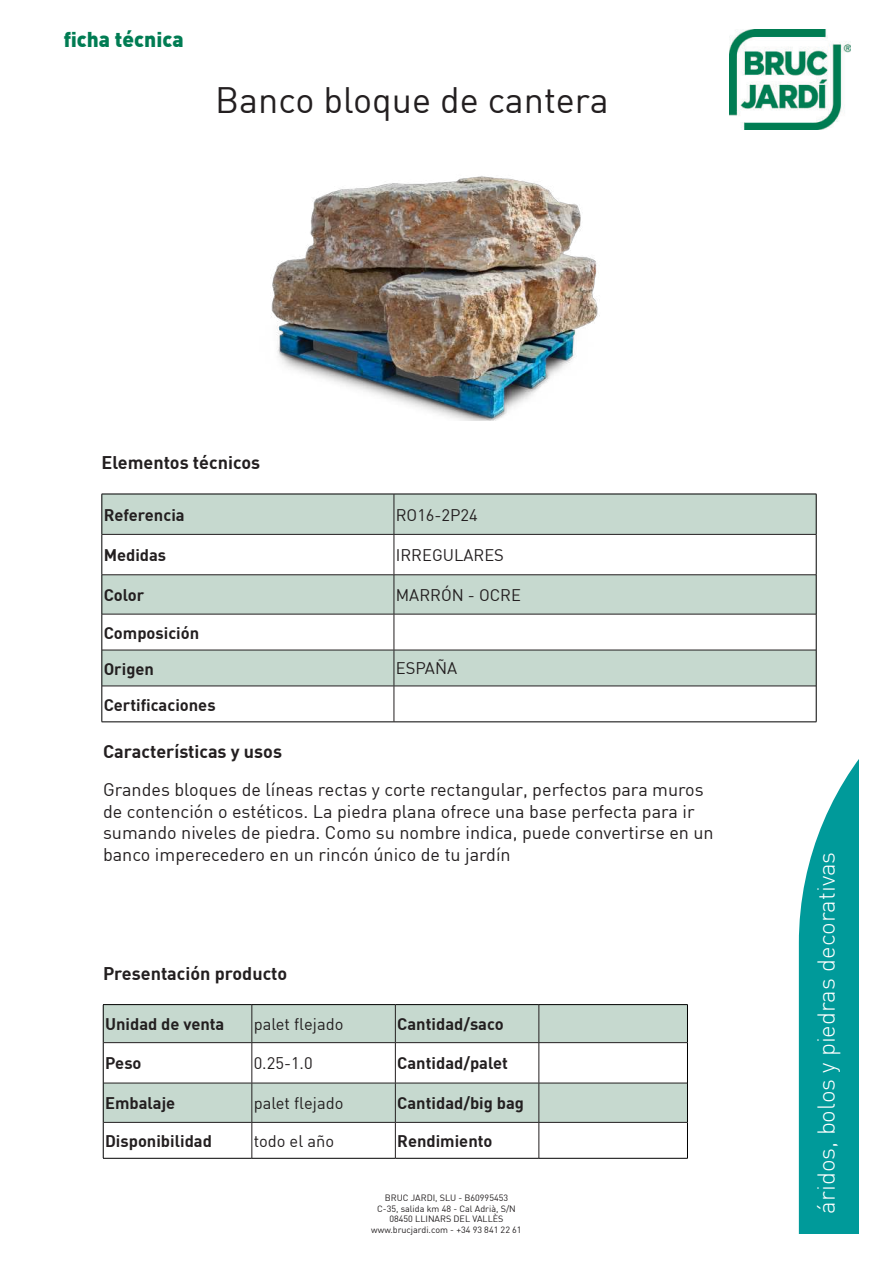
<style>
.page{position:relative;width:893px;height:1263px;background:#fff}
.page>*{position:absolute;margin:0;border:0;box-sizing:border-box;transform-origin:0 0}
.t1{font:36px "DIN";color:#231f20}
.t2{font:300 24px "DIN";color:#fff}
.t3{font:900 21px "DIN";color:#007c53}
.t4{font:18px/21.6px "DIN";color:#231f20}
.t5{font:700 18px "DIN";color:#231f20}
.t6{font:700 16.5px/35.8px "DIN";color:#231f20}
.t7{font:16.5px "DIN";color:#231f20}
.t8{font:9px/10.8px "DIN";color:#231f20;text-align:center}
</style>
<div class="page">
<svg style="left:799px;top:760px;width:59px;height:473px;background:#1fa6a6"></svg>
<img style="left:271px;top:176px;width:329px;height:245px">
<img style="left:729px;top:30px;width:121px;height:100px">
<svg style="left:103px;top:495px;width:713px;height:191px;fill:#c6d9cf"></svg>
<hr style="left:102px;top:494px;width:292px;height:1px;background:#000">
<hr style="left:102px;top:494px;width:1px;height:40px;background:#000">
<hr style="left:394px;top:494px;width:422px;height:1px;background:#000">
<hr style="left:816px;top:494px;width:1px;height:40px;background:#000">
<hr style="left:102px;top:534px;width:1px;height:41px;background:#000">
<hr style="left:816px;top:534px;width:1px;height:41px;background:#000">
<hr style="left:102px;top:575px;width:1px;height:39px;background:#000">
<hr style="left:816px;top:575px;width:1px;height:39px;background:#000">
<hr style="left:102px;top:614px;width:1px;height:36px;background:#000">
<hr style="left:816px;top:614px;width:1px;height:36px;background:#000">
<hr style="left:102px;top:650px;width:1px;height:36px;background:#000">
<hr style="left:816px;top:650px;width:1px;height:36px;background:#000">
<hr style="left:102px;top:686px;width:1px;height:36px;background:#000">
<hr style="left:816px;top:686px;width:1px;height:36px;background:#000">
<hr style="left:102px;top:722px;width:292px;height:1px;background:#000">
<hr style="left:394px;top:722px;width:422px;height:1px;background:#000">
<hr style="left:394px;top:494px;width:1px;height:40px;background:#231f20">
<hr style="left:102px;top:534px;width:292px;height:1px;background:#231f20">
<hr style="left:394px;top:534px;width:422px;height:1px;background:#231f20">
<hr style="left:394px;top:535px;width:1px;height:39px;background:#231f20">
<hr style="left:102px;top:574px;width:292px;height:1px;background:#231f20">
<hr style="left:394px;top:574px;width:422px;height:1px;background:#231f20">
<hr style="left:394px;top:575px;width:1px;height:39px;background:#231f20">
<hr style="left:102px;top:614px;width:292px;height:1px;background:#231f20">
<hr style="left:394px;top:614px;width:422px;height:1px;background:#231f20">
<hr style="left:394px;top:614px;width:1px;height:36px;background:#231f20">
<hr style="left:102px;top:650px;width:292px;height:1px;background:#231f20">
<hr style="left:394px;top:650px;width:422px;height:1px;background:#231f20">
<hr style="left:394px;top:650px;width:1px;height:36px;background:#231f20">
<hr style="left:102px;top:686px;width:292px;height:1px;background:#231f20">
<hr style="left:394px;top:686px;width:422px;height:1px;background:#231f20">
<hr style="left:394px;top:686px;width:1px;height:36px;background:#231f20">
<svg style="left:104px;top:1005px;width:583px;height:117px;fill:#c6d9cf"></svg>
<hr style="left:103px;top:1004px;width:149px;height:1px;background:#000">
<hr style="left:103px;top:1005px;width:1px;height:38px;background:#000">
<hr style="left:252px;top:1004px;width:143px;height:1px;background:#000">
<hr style="left:395px;top:1004px;width:144px;height:1px;background:#000">
<hr style="left:539px;top:1004px;width:149px;height:1px;background:#000">
<hr style="left:687px;top:1005px;width:1px;height:38px;background:#000">
<hr style="left:103px;top:1043px;width:1px;height:40px;background:#000">
<hr style="left:687px;top:1043px;width:1px;height:40px;background:#000">
<hr style="left:103px;top:1083px;width:1px;height:39px;background:#000">
<hr style="left:687px;top:1083px;width:1px;height:39px;background:#000">
<hr style="left:103px;top:1122px;width:1px;height:36px;background:#000">
<hr style="left:687px;top:1122px;width:1px;height:36px;background:#000">
<hr style="left:103px;top:1158px;width:149px;height:1px;background:#000">
<hr style="left:252px;top:1158px;width:143px;height:1px;background:#000">
<hr style="left:395px;top:1158px;width:144px;height:1px;background:#000">
<hr style="left:539px;top:1158px;width:149px;height:1px;background:#000">
<hr style="left:252px;top:1005px;width:1px;height:37px;background:#231f20">
<hr style="left:395px;top:1005px;width:1px;height:37px;background:#231f20">
<hr style="left:539px;top:1005px;width:1px;height:37px;background:#231f20">
<hr style="left:103px;top:1042px;width:149px;height:1px;background:#231f20">
<hr style="left:252px;top:1042px;width:143px;height:1px;background:#231f20">
<hr style="left:252px;top:1043px;width:1px;height:40px;background:#231f20">
<hr style="left:395px;top:1042px;width:144px;height:1px;background:#231f20">
<hr style="left:395px;top:1043px;width:1px;height:40px;background:#231f20">
<hr style="left:539px;top:1042px;width:148px;height:1px;background:#231f20">
<hr style="left:539px;top:1043px;width:1px;height:40px;background:#231f20">
<hr style="left:103px;top:1083px;width:149px;height:1px;background:#231f20">
<hr style="left:252px;top:1083px;width:143px;height:1px;background:#231f20">
<hr style="left:252px;top:1083px;width:1px;height:39px;background:#231f20">
<hr style="left:395px;top:1083px;width:144px;height:1px;background:#231f20">
<hr style="left:395px;top:1083px;width:1px;height:39px;background:#231f20">
<hr style="left:539px;top:1083px;width:148px;height:1px;background:#231f20">
<hr style="left:539px;top:1083px;width:1px;height:39px;background:#231f20">
<hr style="left:103px;top:1122px;width:149px;height:1px;background:#231f20">
<hr style="left:252px;top:1122px;width:143px;height:1px;background:#231f20">
<hr style="left:252px;top:1122px;width:1px;height:36px;background:#231f20">
<hr style="left:395px;top:1122px;width:144px;height:1px;background:#231f20">
<hr style="left:395px;top:1122px;width:1px;height:36px;background:#231f20">
<hr style="left:539px;top:1122px;width:148px;height:1px;background:#231f20">
<hr style="left:539px;top:1122px;width:1px;height:36px;background:#231f20">
<p class="t3" style="left:64px;top:29px;width:121px">ficha técnica</p>
<h1 class="t1" style="left:215px;top:84px;width:395px">Banco bloque de cantera</h1>
<p class="t5" style="left:102px;top:454px;width:160px">Elementos técnicos</p>
<p class="t6" style="left:104px;top:498px;width:83px">Referencia</p>
<p class="t7" style="left:396px;top:507px;width:84px">RO16-2P24</p>
<p class="t6" style="left:104px;top:538px;width:64px">Medidas</p>
<p class="t7" style="left:396px;top:548px;width:110px">IRREGULARES</p>
<p class="t6" style="left:104px;top:578px;width:42px">Color</p>
<p class="t7" style="left:396px;top:587px;width:127px">MARRÓN - OCRE</p>
<p class="t6" style="left:104px;top:615px;width:97px">Composición<br>Origen</p>
<p class="t7" style="left:396px;top:661px;width:63px">ESPAÑA</p>
<p class="t6" style="left:104px;top:687px;width:113px">Certificaciones</p>
<p class="t5" style="left:103px;top:743px;width:181px">Características y usos</p>
<p class="t4" style="left:103px;top:780px;width:612px">Grandes bloques de líneas rectas y corte rectangular, perfectos para muros de contención o estéticos. La piedra plana ofrece una base perfecta para ir sumando niveles de piedra. Como su nombre indica, puede convertirse en un banco imperecedero en un rincón único de tu jardín</p>
<p class="t5" style="left:103px;top:965px;width:186px">Presentación producto</p>
<p class="t6" style="left:105px;top:1007px;width:121px">Unidad de venta</p>
<p class="t7" style="left:254px;top:1017px;width:91px">palet flejado</p>
<p class="t6" style="left:397px;top:1007px;width:108px">Cantidad/saco</p>
<p class="t6" style="left:105px;top:1046px;width:38px">Peso</p>
<p class="t7" style="left:254px;top:1056px;width:61px">0.25-1.0</p>
<p class="t6" style="left:397px;top:1046px;width:112px">Cantidad/palet</p>
<p class="t6" style="left:105px;top:1086px;width:72px">Embalaje</p>
<p class="t7" style="left:254px;top:1096px;width:91px">palet flejado</p>
<p class="t6" style="left:397px;top:1086px;width:128px">Cantidad/big bag</p>
<p class="t6" style="left:105px;top:1124px;width:108px">Disponibilidad</p>
<p class="t7" style="left:254px;top:1133px;width:82px">todo el año</p>
<p class="t6" style="left:397px;top:1124px;width:97px">Rendimiento</p>
<p class="t8" style="left:371px;top:1193px;width:152px">BRUC JARDI, SLU - B60995453<br>C-35, salida km 48 - Cal Adrià, S/N<br>08450 LLINARS DEL VALLÈS www.brucjardi.com - +34 93 841 22 61</p>
<h2 class="t2" style="left:815px;top:1213px;width:363px;rotate:-90deg">áridos, bolos y piedras decorativas</h2>
</div>
